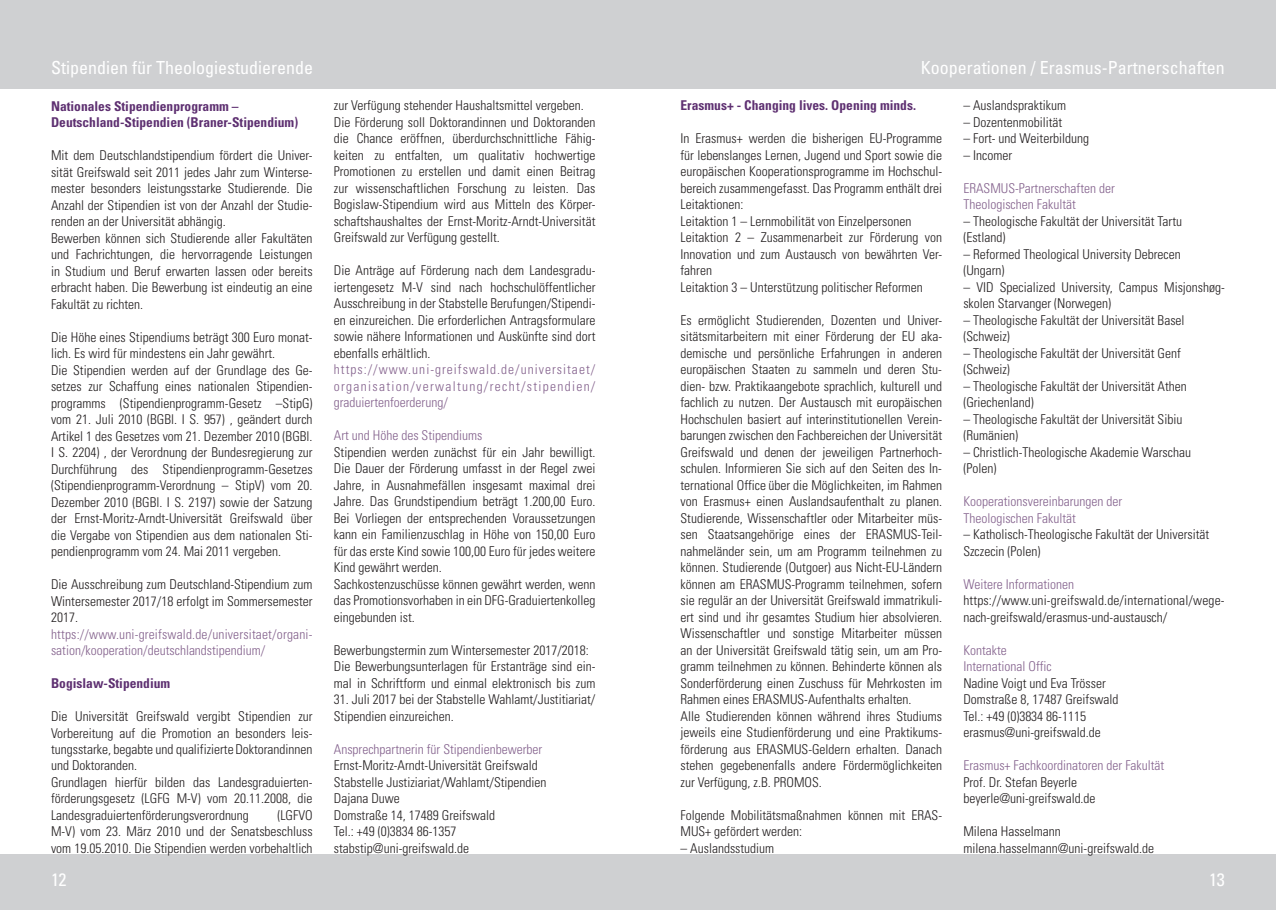
<style>
.page{position:relative;width:1276px;height:910px;background:#fff}
.page>*{position:absolute;margin:0;border:0;box-sizing:border-box;transform-origin:0 0}
.t1{font:condensed 18px "Univers LT Std";color:#fff}
.t2{font:300 condensed 13.5px/16.5px "Univers LT Std";color:#231f20}
.t3{font:300 condensed 13.5px/16.5px "Univers LT Std";color:#84628d}
.t4{font:700 condensed 13.5px/16.5px "Univers LT Std";color:#5e3071}
</style>
<div class="page">
<div style="left:0;top:855px;width:1276px;height:55px;background:#cfd0d2"></div>
<div style="left:0;top:0;width:1276px;height:89px;background:#cfd0d2"></div>
<h1 class="t1" style="left:51px;top:56px;width:263px">Stipendien für Theologiestudierende</h1>
<h1 class="t1" style="left:921px;top:56px;width:305px">Kooperationen / Erasmus-Partnerschaften</h1>
<p class="t4" style="left:51px;top:97px;width:249px">Nationales Stipendienprogramm –<br>Deutschland-Stipendien (Braner-Stipendium)</p>
<p class="t2" style="left:51px;top:147px;width:263px">Mit dem Deutschlandstipendium fördert die Univer&shy;sität Greifswald seit 2011 jedes Jahr zum Winterse&shy;mester besonders leistungsstarke Studierende. Die Anzahl der Stipendien ist von der Anzahl der Studie&shy;renden an der Universität abhängig.<br>Bewerben können sich Studierende aller Fakultäten und Fachrichtungen, die hervorragende Leistungen in Studium und Beruf erwarten lassen oder bereits erbracht haben. Die Bewerbung ist eindeutig an eine Fakultät zu richten.</p>
<p class="t2" style="left:51px;top:329px;width:263px">Die Höhe eines Stipendiums beträgt 300 Euro monat&shy;lich. Es wird für mindestens ein Jahr gewährt.<br>Die Stipendien werden auf der Grundlage des Ge&shy;setzes zur Schaffung eines nationalen Stipendien&shy;programms (Stipendienprogramm-Gesetz –StipG) vom 21. Juli 2010 (BGBl. I S. 957) , geändert durch Artikel 1 des Gesetzes vom 21. Dezember 2010 (BGBl.<br>I S. 2204) , der Verordnung der Bundesregierung zur Durchführung des Stipendienprogramm-Gesetzes (Stipendienprogramm-Verordnung – StipV) vom 20.<br>Dezember 2010 (BGBl. I S. 2197) sowie der Satzung der Ernst-Moritz-Arndt-Universität Greifswald über die Vergabe von Stipendien aus dem nationalen Sti&shy;pendienprogramm vom 24. Mai 2011 vergeben.</p>
<p class="t2" style="left:51px;top:576px;width:263px;text-align:justify">Die Ausschreibung zum Deutschland-Stipendium zum Wintersemester 2017/18 erfolgt im Sommersemester 2017.</p>
<p class="t3" style="left:51px;top:625px;width:263px">https://www.uni-greifswald.de/universitaet/organi&shy;sation/kooperation/deutschlandstipendium/</p>
<p class="t4" style="left:51px;top:675px;width:121px">Bogislaw-Stipendium</p>
<p class="t2" style="left:51px;top:708px;width:263px">Die Universität Greifswald vergibt Stipendien zur Vorbereitung auf die Promotion an besonders leis&shy;tungsstarke, begabte und qualifizierte Doktorandinnen und Doktoranden.<br>Grundlagen hierfür bilden das Landesgraduierten&shy;förderungsgesetz (LGFG M-V) vom 20.11.2008, die Landesgraduiertenförderungsverordnung</p>
<p class="t4" style="left:680px;top:97px;width:237px">Erasmus+ - Changing lives. Opening minds.</p>
<p class="t2" style="left:680px;top:130px;width:263px">In Erasmus+ werden die bisherigen EU-Programme für lebenslanges Lernen, Jugend und Sport sowie die europäischen Kooperationsprogramme im Hochschul&shy;bereich zusammengefasst. Das Programm enthält drei Leitaktionen:<br>Leitaktion 1 – Lernmobilität von Einzelpersonen Leitaktion 2 – Zusammenarbeit zur Förderung von Innovation und zum Austausch von bewährten Ver&shy;fahren<br>Leitaktion 3 – Unterstützung politischer Reformen</p>
<p class="t2" style="left:680px;top:312px;width:263px">Es ermöglicht Studierenden, Dozenten und Univer&shy;sitätsmitarbeitern mit einer Förderung der EU aka&shy;demische und persönliche Erfahrungen in anderen europäischen Staaten zu sammeln und deren Stu&shy;dien- bzw. Praktikaangebote sprachlich, kulturell und fachlich zu nutzen. Der Austausch mit europäischen Hochschulen basiert auf interinstitutionellen Verein&shy;barungen zwischen den Fachbereichen der Universität Greifswald und denen der jeweiligen Partnerhoch&shy;schulen. Informieren Sie sich auf den Seiten des In&shy;ternational Office über die Möglichkeiten, im Rahmen von Erasmus+ einen Auslandsaufenthalt zu planen.<br>Studierende, Wissenschaftler oder Mitarbeiter müs&shy;sen Staatsangehörige eines der ERASMUS-Teil&shy;nahmeländer sein, um am Programm teilnehmen zu können. Studierende (Outgoer) aus Nicht-EU-Ländern können am ERASMUS-Programm teilnehmen, sofern sie regulär an der Universität Greifswald immatrikuli&shy;ert sind und ihr gesamtes Studium hier absolvieren.<br>Wissenschaftler und sonstige Mitarbeiter müssen an der Universität Greifswald tätig sein, um am Pro&shy;gramm teilnehmen zu können. Behinderte können als Sonderförderung einen Zuschuss für Mehrkosten im Rahmen eines ERASMUS-Aufenthalts erhalten.<br>Alle Studierenden können während ihres Studiums jeweils eine Studienförderung und eine Praktikums&shy;förderung aus ERASMUS-Geldern erhalten. Danach stehen gegebenenfalls andere Fördermöglichkeiten zur Verfügung, z.B. PROMOS.</p>
<p class="t2" style="left:680px;top:807px;width:263px">Folgende Mobilitätsmaßnahmen können mit ERAS-<br>MUS+ gefördert werden:</p>
<p class="t2" style="left:680px;top:840px;width:95px">– Auslandsstudium</p>
<p class="t2" style="left:963px;top:97px;width:104px">– Auslandspraktikum</p>
<p class="t2" style="left:963px;top:114px;width:100px">– Dozentenmobilität</p>
<p class="t2" style="left:963px;top:130px;width:127px">– Fort- und Weiterbildung</p>
<p class="t2" style="left:963px;top:147px;width:50px">– Incomer</p>
<p class="t3" style="left:963px;top:180px;width:153px">ERASMUS-Partnerschaften der<br>Theologischen Fakultät</p>
<p class="t2" style="left:963px;top:213px;width:220px">– Theologische Fakultät der Universität Tartu (Estland)</p>
<p class="t2" style="left:963px;top:246px;width:219px">– Reformed Theological University Debrecen (Ungarn)</p>
<p class="t2" style="left:963px;top:279px;width:263px">– VID Specialized University, Campus Misjonshøg&shy;skolen Starvanger (Norwegen)</p>
<p class="t2" style="left:963px;top:312px;width:223px">– Theologische Fakultät der Universität Basel (Schweiz)</p>
<p class="t2" style="left:963px;top:345px;width:219px">– Theologische Fakultät der Universität Genf (Schweiz)</p>
<p class="t2" style="left:963px;top:378px;width:225px">– Theologische Fakultät der Universität Athen (Griechenland)</p>
<p class="t2" style="left:963px;top:411px;width:220px">– Theologische Fakultät der Universität Sibiu (Rumänien)</p>
<p class="t2" style="left:963px;top:444px;width:229px">– Christlich-Theologische Akademie Warschau (Polen)</p>
<p class="t3" style="left:963px;top:493px;width:160px">Kooperationsvereinbarungen der<br>Theologischen Fakultät</p>
<p class="t2" style="left:963px;top:526px;width:247px">– Katholisch-Theologische Fakultät der Universität<br>Szczecin (Polen)</p>
<p class="t3" style="left:963px;top:576px;width:112px">Weitere Informationen</p>
<p class="t2" style="left:963px;top:592px;width:263px">https://www.uni-greifswald.de/international/wege&shy;nach-greifswald/erasmus-und-austausch/</p>
<p class="t3" style="left:963px;top:642px;width:90px">Kontakte<br>International Offic</p>
<p class="t2" style="left:963px;top:675px;width:157px">Nadine Voigt und Eva Trösser<br>Domstraße 8, 17487 Greifswald<br>Tel.: +49 (0)3834 86-1115 erasmus@uni-greifswald.de</p>
<p class="t3" style="left:963px;top:757px;width:202px">Erasmus+ Fachkoordinatoren der Fakultät</p>
<p class="t2" style="left:963px;top:774px;width:134px">Prof. Dr. Stefan Beyerle beyerle@uni-greifswald.de</p>
<p class="t2" style="left:963px;top:823px;width:192px">Milena Hasselmann milena.hasselmann@uni-greifswald.de</p>
<p class="t2" style="left:334px;top:97px;width:263px">zur Verfügung stehender Haushaltsmittel vergeben.<br>Die Förderung soll Doktorandinnen und Doktoranden die Chance eröffnen, überdurchschnittliche Fähig&shy;keiten zu entfalten, um qualitativ hochwertige Promotionen zu erstellen und damit einen Beitrag zur wissenschaftlichen Forschung zu leisten. Das Bogislaw-Stipendium wird aus Mitteln des Körper&shy;schaftshaushaltes der Ernst-Moritz-Arndt-Universität Greifswald zur Verfügung gestellt.</p>
<p class="t2" style="left:334px;top:262px;width:263px;text-align:justify">Die Anträge auf Förderung nach dem Landesgradu&shy;iertengesetz M-V sind nach hochschulöffentlicher Ausschreibung in der Stabstelle Berufungen/Stipendi&shy;en einzureichen. Die erforderlichen Antragsformulare sowie nähere Informationen und Auskünfte sind dort ebenfalls erhältlich.</p>
<p class="t3" style="left:334px;top:361px;width:263px;text-align:justify">https://www.uni-greifswald.de/universitaet/ organisation/verwaltung/recht/stipendien/ graduiertenfoerderung/</p>
<p class="t3" style="left:334px;top:427px;width:150px">Art und Höhe des Stipendiums</p>
<p class="t2" style="left:334px;top:444px;width:263px">Stipendien werden zunächst für ein Jahr bewilligt.<br>Die Dauer der Förderung umfasst in der Regel zwei Jahre, in Ausnahmefällen insgesamt maximal drei Jahre. Das Grundstipendium beträgt 1.200,00 Euro.<br>Bei Vorliegen der entsprechenden Voraussetzungen kann ein Familienzuschlag in Höhe von 150,00 Euro für das erste Kind sowie 100,00 Euro für jedes weitere Kind gewährt werden.<br>Sachkostenzuschüsse können gewährt werden, wenn das Promotionsvorhaben in ein DFG-Graduiertenkolleg eingebunden ist.</p>
<p class="t2" style="left:334px;top:642px;width:263px">Bewerbungstermin zum Wintersemester 2017/2018:<br>Die Bewerbungsunterlagen für Erstanträge sind ein&shy;mal in Schriftform und einmal elektronisch bis zum</p>
<p class="t2" style="left:334px;top:691px;width:263px">31. Juli 2017 bei der Stabstelle Wahlamt/Justitiariat/<br>Stipendien einzureichen.</p>
<p class="t3" style="left:334px;top:741px;width:210px">Ansprechpartnerin für Stipendienbewerber</p>
<p class="t2" style="left:334px;top:757px;width:214px">Ernst-Moritz-Arndt-Universität Greifswald<br>Stabstelle Justiziariat/Wahlamt/Stipendien<br>Dajana Duwe<br>Domstraße 14, 17489 Greifswald<br>Tel.: +49 (0)3834 86-1357 stabstip@uni-greifswald.de</p>
<p class="t2" style="left:51px;top:807px;width:263px;text-align:justify;text-indent:226px">(LGFVO M-V) vom 23. März 2010 und der Senatsbeschluss vom 19.05.2010. Die Stipendien werden vorbehaltlich</p>
<h1 class="t1" style="left:51px;top:868px;width:17px">12</h1>
<h1 class="t1" style="left:1209px;top:868px;width:17px">13</h1>
</div>
